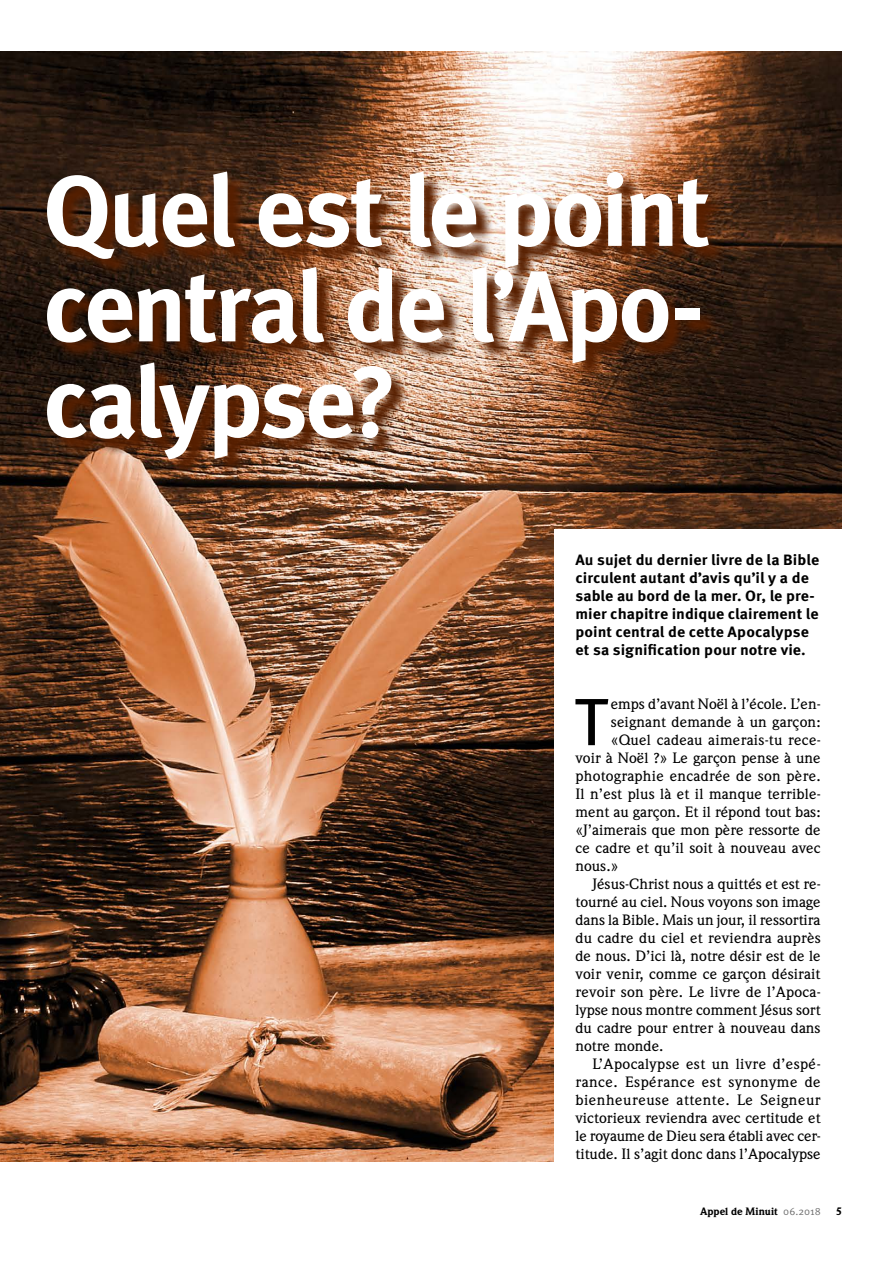
<style>
.page{position:relative;width:893px;height:1263px;background:#fff}
.page>*{position:absolute;margin:0;border:0;box-sizing:border-box;transform-origin:0 0}
.t1{font:700 100.5px/95.4px "Meta OT";letter-spacing:-.04em;color:#fff;text-align:justify}
.t2{font:66.9px "Meta OT";color:#000;scale:1.06 1}
.t3{font:700 15px/18px "Meta OT";color:#000;scale:1.06 1}
.t4{font:500 14.7px "Weidemann";color:#000;scale:1.06 1}
.t5{font:500 14.7px "Weidemann";letter-spacing:.03em;color:#000;scale:1.06 1}
.t6{font:500 14.7px "Weidemann";letter-spacing:.025em;color:#000;scale:1.06 1}
.t7{font:900 10.5px "Weidemann";letter-spacing:-.005em;color:#000}
.s1{font-family:"Meta OT Norm";font-weight:400;color:#6e6e6e}
</style>
<div class="page">
<img style="left:0;top:51px;width:842px;height:1110px">
<div style="left:554px;top:529px;width:308px;height:646px;background:#fff"></div>
<img style="left:49px;top:174px;width:678px;height:304px">
<h1 class="t1" style="left:43px;top:164px;width:670px">Quel est le point central de l’Apo&shy;calypse?</h1>
<p class="t3" style="left:575px;top:551px;width:231px">Au sujet du dernier livre de la Bible circulent autant d’avis qu’il y a de sable au bord de la mer. Or, le pre&shy;mier chapitre indique clairement le point central de cette Apocalypse et sa signification pour notre vie.</p>
<h2 class="t2" style="left:574px;top:681px;width:33px">T</h2>
<p class="t4" style="left:611px;top:695px;width:199px">emps d’avant Noël à l’école. L’en-</p>
<p class="t4" style="left:611px;top:713px;width:200px">seignant demande à un garçon:</p>
<p class="t4" style="left:611px;top:731px;width:199px">«Quel cadeau aimerais-tu rece-</p>
<p class="t4" style="left:575px;top:749px;width:233px">voir à Noël ?» Le garçon pense à une</p>
<p class="t4" style="left:575px;top:767px;width:233px">photographie encadrée de son père.</p>
<p class="t4" style="left:575px;top:785px;width:233px">Il n’est plus là et il manque terrible-</p>
<p class="t4" style="left:575px;top:803px;width:233px">ment au garçon. Et il répond tout bas:</p>
<p class="t4" style="left:575px;top:821px;width:233px">«J’aimerais que mon père ressorte de</p>
<p class="t4" style="left:575px;top:839px;width:233px">ce cadre et qu’il soit à nouveau avec</p>
<p class="t4" style="left:575px;top:857px;width:42px">nous.»</p>
<p class="t4" style="left:592px;top:875px;width:217px">Jésus-Christ nous a quittés et est re-</p>
<p class="t4" style="left:575px;top:893px;width:233px">tourné au ciel. Nous voyons son image</p>
<p class="t4" style="left:575px;top:911px;width:233px">dans la Bible. Mais un jour, il ressortira</p>
<p class="t4" style="left:575px;top:929px;width:233px">du cadre du ciel et reviendra auprès</p>
<p class="t4" style="left:575px;top:947px;width:233px">de nous. D’ici là, notre désir est de le</p>
<p class="t4" style="left:575px;top:965px;width:233px">voir venir, comme ce garçon désirait</p>
<p class="t4" style="left:575px;top:983px;width:233px">revoir son père. Le livre de l’Apoca-</p>
<p class="t4" style="left:575px;top:1001px;width:233px">lypse nous montre comment Jésus sort</p>
<p class="t4" style="left:575px;top:1019px;width:233px">du cadre pour entrer à nouveau dans</p>
<p class="t4" style="left:575px;top:1037px;width:85px">notre monde.</p>
<p class="t6" style="left:592px;top:1055px;width:217px">L’Apocalypse est un livre d’espé-</p>
<p class="t5" style="left:575px;top:1073px;width:233px">rance. Espérance est synonyme de</p>
<p class="t5" style="left:575px;top:1091px;width:233px">bienheureuse attente. Le Seigneur</p>
<p class="t4" style="left:575px;top:1109px;width:233px">victorieux reviendra avec certitude et</p>
<p class="t4" style="left:575px;top:1127px;width:233px">le royaume de Dieu sera établi avec cer-</p>
<p class="t4" style="left:575px;top:1145px;width:233px">titude. Il s’agit donc dans l’Apocalypse</p>
<p class="t7" style="left:700px;top:1204px;width:122px">Appel de Minuit <span class="s1">06.2018</span></p>
<p class="t7" style="left:836px;top:1204px;width:8px">5</p>
</div>
